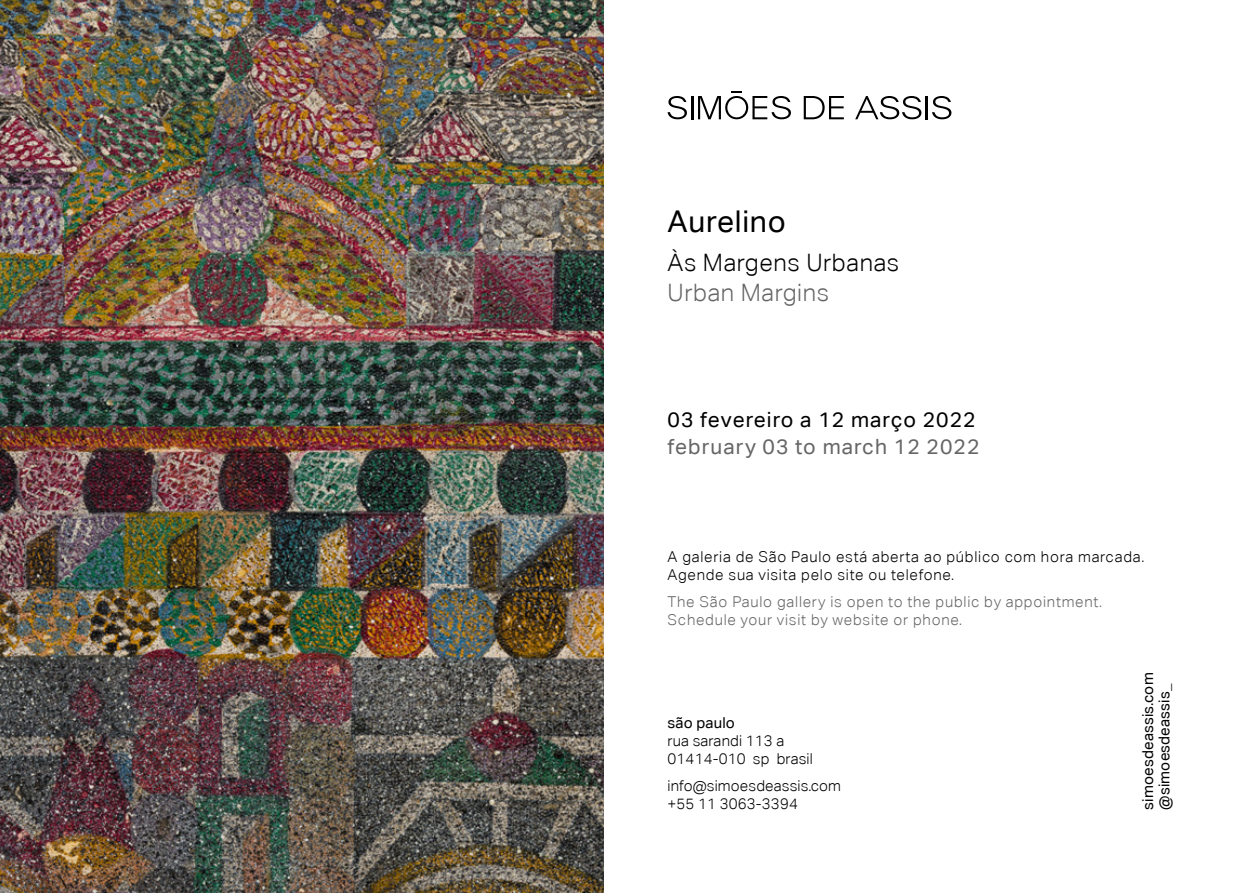
<style>
.page{position:relative;width:1234px;height:893px;background:#fff}
.page>*{position:absolute;margin:0;border:0;box-sizing:border-box;transform-origin:0 0}
.t1{font:30px "Aktiv Grotesk Corp";letter-spacing:.025em;color:#000}
.t2{font:300 24px "Aktiv Grotesk Corp";letter-spacing:.025em;color:#000}
.t3{font:300 24px "Aktiv Grotesk Corp";letter-spacing:.025em;color:#666}
.t4{font:21px "Aktiv Grotesk Corp";letter-spacing:.05em;color:#000}
.t5{font:21px "Aktiv Grotesk Corp";letter-spacing:.05em;color:#666}
.t6{font:300 15px/18px "Aktiv Grotesk Corp";letter-spacing:.045em;color:#000}
.t7{font:300 15px/18px "Aktiv Grotesk Corp";letter-spacing:.05em;color:#666}
.t8{font:300 15px/18px "Aktiv Grotesk Corp";letter-spacing:.01em;color:#000}
.t9{font:15px/16.5px "Aktiv Grotesk Corp";letter-spacing:.01em;color:#000}
</style>
<div class="page">
<hr style="left:691px;top:96px;width:2px;height:23px;background:#000">
<hr style="left:925px;top:96px;width:2px;height:23px;background:#000">
<svg style="left:803px;top:96px;width:40px;height:23px"></svg>
<svg style="left:855px;top:96px;width:66px;height:23px"></svg>
<svg style="left:932px;top:96px;width:19px;height:23px"></svg>
<svg style="left:667px;top:96px;width:19px;height:23px"></svg>
<svg style="left:698px;top:91px;width:92px;height:28px"></svg>
<img style="left:0;top:0;width:603px;height:893px">
<h1 class="t1" style="left:667px;top:203px;width:120px">Aurelino</h1>
<h2 class="t2" style="left:667px;top:248px;width:233px">Às Margens Urbanas</h2>
<h2 class="t3" style="left:667px;top:278px;width:163px">Urban Margins</h2>
<h3 class="t4" style="left:667px;top:407px;width:309px">03 fevereiro a 12 março 2022</h3>
<h3 class="t5" style="left:667px;top:434px;width:313px">february 03 to march 12 2022</h3>
<p class="t6" style="left:667px;top:547px;width:478px">A galeria de São Paulo está aberta ao público com hora marcada.<br>Agende sua visita pelo site ou telefone.</p>
<p class="t7" style="left:667px;top:592px;width:436px">The São Paulo gallery is open to the public by appointment.<br>Schedule your visit by website or phone.</p>
<p class="t9" style="left:667px;top:715px;width:69px">são paulo</p>
<p class="t8" style="left:667px;top:732px;width:147px">rua sarandi 113 a<br>01414-010 sp brasil</p>
<p class="t8" style="left:667px;top:777px;width:175px">info@simoesdeassis.com +55 11 3063-3394</p>
<p class="t9" style="left:1139px;top:810px;width:139px;rotate:-90deg">simoesdeassis.com @simoesdeassis_</p>
</div>
